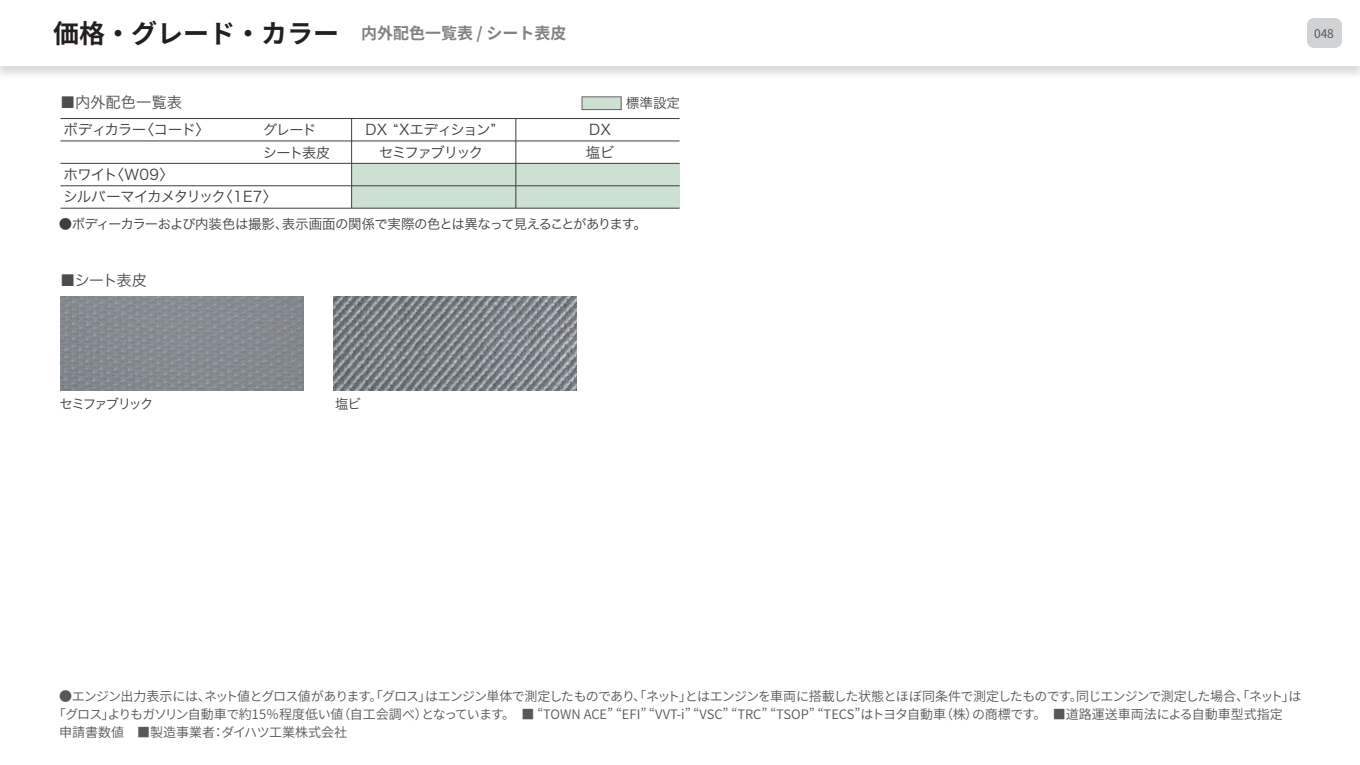
<style>
.page{position:relative;width:1360px;height:765px;background:#fff}
.page>*{position:absolute;margin:0;border:0;box-sizing:border-box;transform-origin:0 0}
.t1{font:700 16px "Noto Sans CJ Kjp";color:#808285}
.t2{font:15.3px "Hira Kaku Pro W3";color:#4b4c4d}
.t3{font:14.6px/22.4px "Hira Kaku Pro W3";letter-spacing:-.07em;color:#3e3e3f}
.t4{font:14.6px/22.4px "Hira Kaku Pro W3";letter-spacing:-.105em;color:#3e3e3f;text-align:center}
.t5{font:14.6px "Hira Kaku Pro W3";letter-spacing:-.045em;color:#3e3e3f}
.t6{font:14.2px/22.4px "Hira Kaku Pro W3";letter-spacing:-.08em;color:#3e3e3f}
.t7{font:13.5px "Hira Kaku Pro W3";letter-spacing:-.06em;color:#3e3e3f}
.t8{font:13.5px "Hira Kaku Pro W3";letter-spacing:-.15em;color:#3e3e3f}
.t9{font:600 13px "Noto Sans CJ Kjp";color:#57585a}
.t10{font:600 13px "Noto Sans CJ Kjp";letter-spacing:-.06em;color:#57585a}
.t11{font:12px "Noto Sans CJ Kjp";color:#57585a}
.s1{font-size:26px;color:#231f20}
</style>
<div class="page">
<div style="left:352px;top:163px;width:328px;height:45px;background:#cde1d3"></div>
<hr style="left:60px;top:118px;width:620px;height:1px;background:#3e3e3f">
<hr style="left:60px;top:141px;width:620px;height:1px;background:#3e3e3f">
<hr style="left:60px;top:163px;width:620px;height:1px;background:#3e3e3f">
<hr style="left:60px;top:186px;width:620px;height:1px;background:#3e3e3f">
<hr style="left:60px;top:208px;width:620px;height:1px;background:#3e3e3f">
<hr style="left:351px;top:119px;width:1px;height:89px;background:#3e3e3f">
<hr style="left:516px;top:119px;width:1px;height:44px;background:#3e3e3f">
<hr style="left:516px;top:163px;width:1px;height:45px;background:#3e3e3f">
<img style="left:60px;top:297px;width:243px;height:94px">
<img style="left:334px;top:297px;width:243px;height:94px">
<div style="left:582px;top:97px;width:39px;height:13px;background:#cde1d3"></div>
<div style="left:582px;top:97px;width:39px;height:13px;border:1px solid #636366"></div>
<div style="left:0;top:0;width:1360px;height:80px;background:#231f20;opacity:.15"></div>
<div style="left:0;top:0;width:1360px;height:66px;background:#fff"></div>
<div style="left:1307px;top:18px;width:35px;height:30px;background:#d1d2d4;border-radius:7px"></div>
<p class="t1" style="left:53px;top:24px;width:515px"><span class="s1">価格・グレード・カラー</span> 内外配色一覧表 / シート表皮</p>
<p class="t11" style="left:1314px;top:26px;width:21px">048</p>
<p class="t2" style="left:60px;top:89px;width:124px">■内外配色一覧表</p>
<p class="t5" style="left:64px;top:117px;width:148px">ボディカラー〈コード〉</p>
<p class="t3" style="left:63px;top:162px;width:216px">ホワイト〈W09〉<br>シルバーマイカメタリック〈1E7〉</p>
<p class="t6" style="left:263px;top:118px;width:69px">グレードシート表皮</p>
<p class="t4" style="left:365px;top:118px;width:132px">DX “Xエディション”セミファブリック</p>
<p class="t3" style="left:586px;top:118px;width:30px">DX塩ビ</p>
<p class="t7" style="left:626px;top:91px;width:55px">標準設定</p>
<p class="t7" style="left:59px;top:212px;width:589px">●ボディーカラーおよび内装色は撮影、表示画面の関係で実際の色とは異なって見えることがあります。</p>
<p class="t2" style="left:60px;top:267px;width:89px">■シート表皮</p>
<p class="t8" style="left:60px;top:392px;width:96px">セミファブリック</p>
<p class="t7" style="left:335px;top:392px;width:28px">塩ビ</p>
<p class="t10" style="left:59px;top:689px;width:1244px">●エンジン出力表示には、ネット値とグロス値があります。「グロス」はエンジン単体で測定したものであり、「ネット」とはエンジンを車両に搭載した状態とほぼ同条件で測定したものです。同じエンジンで測定した場合、「ネット」は</p>
<p class="t9" style="left:53px;top:707px;width:1231px">「グロス」よりもガソリン自動車で約15％程度低い値（自工会調べ）となっています。　■ “TOWN ACE” “EFI” “VVT-i” “VSC” “TRC” “TSOP” “TECS”はトヨタ自動車（株）の商標です。　■道路運送車両法による自動車型式指定</p>
<p class="t9" style="left:59px;top:725px;width:290px">申請書数値　■製造事業者：ダイハツ工業株式会社</p>
</div>
